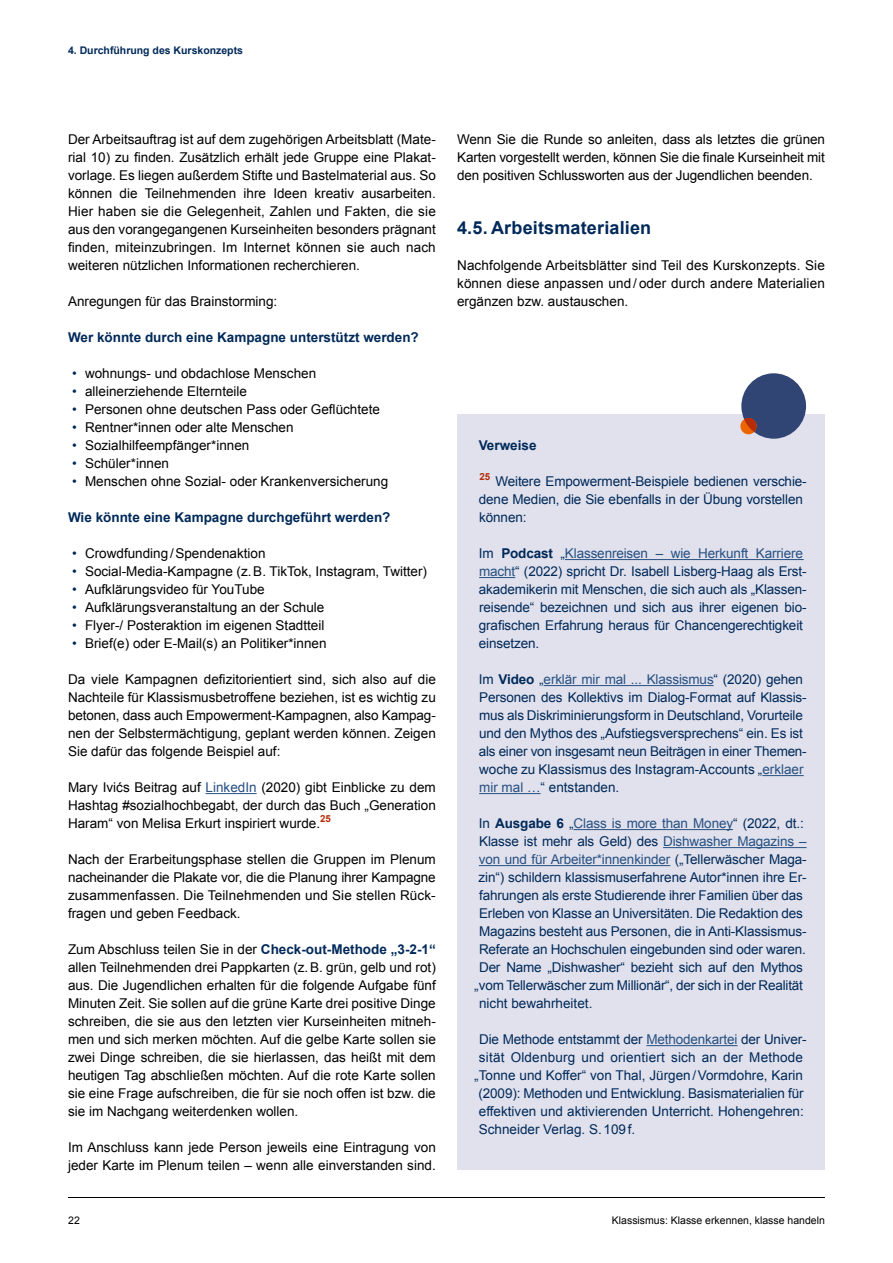
<style>
.page{position:relative;width:893px;height:1263px;background:#fff}
.page>*{position:absolute;margin:0;border:0;box-sizing:border-box;transform-origin:0 0}
.t1{font:700 18px "Arial";letter-spacing:.01em;color:#002959}
.t2{font:13.5px/18px "Arial";color:#000;text-align:justify}
.t3{font:13.5px/18px "Arial";letter-spacing:-.01em;color:#002959}
.t4{font:700 13.5px "Arial";color:#002959}
.t5{font:13.5px "Arial";letter-spacing:-.01em;color:#275082}
.t6{font:13.5px "Arial";letter-spacing:.015em;color:#002959}
.t7{font:10.5px "Arial";color:#000}
.t8{font:700 10.5px "Arial";color:#002959}
.s1{color:#002959}
.s2{color:#275082}
.s3{font-weight:700;color:#002959}
.s4{font-weight:700}
</style>
<div class="page">
<hr style="left:68px;top:1197px;width:757px;height:1px;background:#000">
<hr style="left:206px;top:793px;width:51px;height:1px;background:#275082">
<div style="left:457px;top:414px;width:368px;height:756px;background:#e0e1ec"></div>
<hr style="left:565px;top:559px;width:239px;height:1px;background:#275082">
<hr style="left:479px;top:577px;width:36px;height:1px;background:#275082">
<hr style="left:544px;top:685px;width:170px;height:1px;background:#275082">
<hr style="left:762px;top:775px;width:42px;height:1px;background:#275082">
<hr style="left:479px;top:793px;width:62px;height:1px;background:#275082">
<hr style="left:574px;top:829px;width:159px;height:1px;background:#275082">
<hr style="left:663px;top:847px;width:144px;height:1px;background:#275082">
<hr style="left:479px;top:865px;width:191px;height:1px;background:#275082">
<hr style="left:646px;top:1045px;width:91px;height:1px;background:#275082">
<svg style="left:741px;top:373px;width:66px;height:66px"></svg>
<p class="t8" style="left:68px;top:43px;width:177px">4. Durchführung des Kurskonzepts</p>
<p class="t2" style="left:68px;top:130px;width:369px">Der Arbeitsauftrag ist auf dem zugehörigen Arbeitsblatt (Mate&shy;rial 10) zu finden. Zusätzlich erhält jede Gruppe eine Plakat&shy;vorlage. Es liegen außerdem Stifte und Bastelmaterial aus. So können die Teilnehmenden ihre Ideen kreativ ausarbeiten.<br>Hier haben sie die Gelegenheit, Zahlen und Fakten, die sie aus den vorangegangenen Kurseinheiten besonders prägnant finden, miteinzubringen. Im Internet können sie auch nach weiteren nützlichen Informationen recherchieren.</p>
<p class="t2" style="left:68px;top:292px;width:211px">Anregungen für das Brainstorming:</p>
<p class="t4" style="left:68px;top:328px;width:352px">Wer könnte durch eine Kampagne unterstützt werden?</p>
<p class="t2" style="left:72px;top:364px;width:245px"><span class="s1">•</span> wohnungs- und obdachlose Menschen</p>
<p class="t2" style="left:72px;top:382px;width:176px"><span class="s1">•</span> alleinerziehende Elternteile</p>
<p class="t2" style="left:72px;top:400px;width:309px"><span class="s1">•</span> Personen ohne deutschen Pass oder Geflüchtete</p>
<p class="t2" style="left:72px;top:418px;width:223px"><span class="s1">•</span> Rentner*innen oder alte Menschen</p>
<p class="t2" style="left:72px;top:436px;width:179px"><span class="s1">•</span> Sozialhilfeempfänger*innen</p>
<p class="t2" style="left:72px;top:454px;width:98px"><span class="s1">•</span> Schüler*innen</p>
<p class="t2" style="left:72px;top:472px;width:317px"><span class="s1">•</span> Menschen ohne Sozial- oder Krankenversicherung</p>
<p class="t4" style="left:68px;top:508px;width:324px">Wie könnte eine Kampagne durchgeführt werden?</p>
<p class="t2" style="left:72px;top:544px;width:195px"><span class="s1">•</span> Crowdfunding/Spendenaktion</p>
<p class="t2" style="left:72px;top:562px;width:356px"><span class="s1">•</span> Social-Media-Kampagne (z.B. TikTok, Instagram, Twitter)</p>
<p class="t2" style="left:72px;top:580px;width:194px"><span class="s1">•</span> Aufklärungsvideo für YouTube</p>
<p class="t2" style="left:72px;top:598px;width:254px"><span class="s1">•</span> Aufklärungsveranstaltung an der Schule</p>
<p class="t2" style="left:72px;top:616px;width:254px"><span class="s1">•</span> Flyer-/ Posteraktion im eigenen Stadtteil</p>
<p class="t2" style="left:72px;top:634px;width:256px"><span class="s1">•</span> Brief(e) oder E-Mail(s) an Politiker*innen</p>
<p class="t2" style="left:68px;top:670px;width:369px">Da viele Kampagnen defizitorientiert sind, sich also auf die Nachteile für Klassismusbetroffene beziehen, ist es wichtig zu betonen, dass auch Empowerment-Kampagnen, also Kampag&shy;nen der Selbstermächtigung, geplant werden können. Zeigen Sie dafür das folgende Beispiel auf:</p>
<p class="t2" style="left:68px;top:778px;width:369px">Mary Ivićs Beitrag auf <span class="s2">LinkedIn</span> (2020) gibt Einblicke zu dem Hashtag #sozialhochbegabt, der durch das Buch „Generation Haram“ von Melisa Erkurt inspiriert wurde.<sup>25</sup></p>
<p class="t2" style="left:68px;top:850px;width:369px">Nach der Erarbeitungsphase stellen die Gruppen im Plenum nacheinander die Plakate vor, die die Planung ihrer Kampagne zusammenfassen. Die Teilnehmenden und Sie stellen Rück&shy;fragen und geben Feedback.</p>
<p class="t2" style="left:68px;top:940px;width:369px">Zum Abschluss teilen Sie in der <span class="s3">Check-out-Methode „3-2-1“ </span>allen Teilnehmenden drei Pappkarten (z.B. grün, gelb und rot) aus. Die Jugendlichen erhalten für die folgende Aufgabe fünf Minuten Zeit. Sie sollen auf die grüne Karte drei positive Dinge schreiben, die sie aus den letzten vier Kurseinheiten mitneh&shy;men und sich merken möchten. Auf die gelbe Karte sollen sie zwei Dinge schreiben, die sie hierlassen, das heißt mit dem heutigen Tag abschließen möchten. Auf die rote Karte sollen sie eine Frage aufschreiben, die für sie noch offen ist bzw. die sie im Nachgang weiterdenken wollen.</p>
<p class="t2" style="left:68px;top:1138px;width:369px">Im Anschluss kann jede Person jeweils eine Eintragung von jeder Karte im Plenum teilen – wenn alle einverstanden sind.</p>
<p class="t2" style="left:457px;top:130px;width:369px">Wenn Sie die Runde so anleiten, dass als letztes die grünen Karten vorgestellt werden, können Sie die finale Kurseinheit mit den positiven Schlussworten aus der Jugendlichen beenden.</p>
<h1 class="t1" style="left:457px;top:216px;width:196px">4.5. Arbeitsmaterialien</h1>
<p class="t2" style="left:457px;top:256px;width:369px">Nachfolgende Arbeitsblätter sind Teil des Kurskonzepts. Sie können diese anpassen und / oder durch andere Materialien ergänzen bzw. austauschen.</p>
<p class="t4" style="left:479px;top:436px;width:59px">Verweise</p>
<p class="t3" style="left:479px;top:472px;width:329px"><sup>25</sup> Weitere Empowerment-Beispiele bedienen verschie&shy;dene Medien, die Sie ebenfalls in der Übung vorstellen können:</p>
<p class="t3" style="left:479px;top:544px;width:329px">Im <span class="s4">Podcast</span> „<span class="s2">Klassenreisen – wie Herkunft Karriere macht</span>“ (2022) spricht Dr. Isabell Lisberg-Haag als Erst&shy;akademikerin mit Menschen, die sich auch als „Klassen&shy;reisende“ bezeichnen und sich aus ihrer eigenen bio&shy;grafischen Erfahrung heraus für Chancengerechtigkeit einsetzen.</p>
<p class="t3" style="left:479px;top:670px;width:329px">Im <span class="s4">Video</span> „<span class="s2">erklär mir mal ... Klassismus</span>“ (2020) gehen Personen des Kollektivs im Dialog-Format auf Klassis&shy;mus als Diskriminierungsform in Deutschland, Vorurteile und den Mythos des „Aufstiegsversprechens“ ein. Es ist als einer von insgesamt neun Beiträgen in einer Themen&shy;woche zu Klassismus des Instagram-Accounts „<span class="s2">erklaer mir mal …</span>“ entstanden.</p>
<p class="t5" style="left:479px;top:814px;width:326px"><span class="s1">In</span> <span class="s3">Ausgabe 6</span> <span class="s1">„</span>Class is more than Money<span class="s1">“ (2022, dt.:</span></p>
<p class="t3" style="left:479px;top:832px;width:329px">Klasse ist mehr als Geld) des <span class="s2">Dishwasher Magazins –</span></p>
<p class="t5" style="left:479px;top:850px;width:329px">von und für Arbeiter*innenkinder <span class="s1">(„Tellerwäscher Maga-</span></p>
<p class="t3" style="left:479px;top:868px;width:330px">zin“) schildern klassismuserfahrene Autor*innen ihre Er-</p>
<p class="t3" style="left:479px;top:886px;width:325px">fahrungen als erste Studierende ihrer Familien über das</p>
<p class="t3" style="left:479px;top:904px;width:325px">Erleben von Klasse an Universitäten. Die Redaktion des</p>
<p class="t3" style="left:479px;top:922px;width:329px">Magazins besteht aus Personen, die in Anti-Klassismus-</p>
<p class="t3" style="left:479px;top:940px;width:328px">Referate an Hochschulen eingebunden sind oder waren.</p>
<p class="t3" style="left:479px;top:958px;width:325px">Der Name „Dishwasher“ bezieht sich auf den Mythos</p>
<p class="t3" style="left:474px;top:976px;width:330px">„vom Tellerwäscher zum Millionär“, der sich in der Realität</p>
<p class="t3" style="left:479px;top:994px;width:115px">nicht bewahrheitet.</p>
<p class="t3" style="left:479px;top:1030px;width:329px">Die Methode entstammt der <span class="s2">Methodenkartei</span> der Univer-</p>
<p class="t6" style="left:479px;top:1048px;width:326px">sität Oldenburg und orientiert sich an der Methode</p>
<p class="t3" style="left:474px;top:1066px;width:330px">„Tonne und Koffer“ von Thal, Jürgen/Vormdohre, Karin</p>
<p class="t3" style="left:478px;top:1084px;width:326px">(2009): Methoden und Entwicklung. Basismaterialien für</p>
<p class="t3" style="left:479px;top:1102px;width:326px">effektiven und aktivierenden Unterricht. Hohengehren:</p>
<p class="t3" style="left:479px;top:1120px;width:158px">Schneider Verlag. S.109f.</p>
<p class="t7" style="left:68px;top:1213px;width:13px">22</p>
<p class="t7" style="left:612px;top:1213px;width:215px">Klassismus: Klasse erkennen, klasse handeln</p>
</div>
